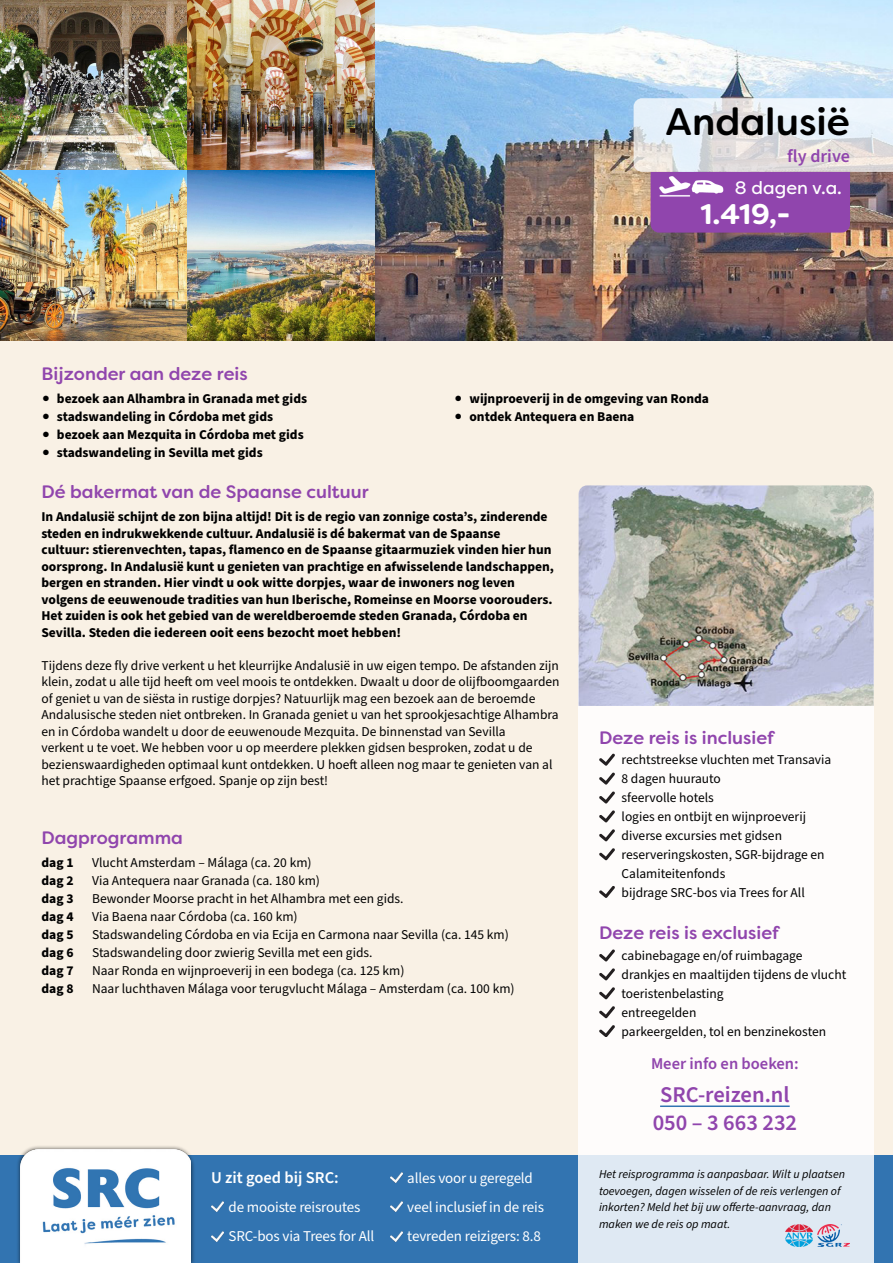
<style>
.page{position:relative;width:893px;height:1263px;background:#fff}
.page>*{position:absolute;margin:0;border:0;box-sizing:border-box;transform-origin:0 0}
.t1{font:500 38.25px "Filson Soft";color:#000}
.t2{font:700 28.5px "Filson Soft";color:#fff}
.t3{font:600 22.5px "Source Sans Pro";color:#9045ad}
.t4{font:22.5px "Filson Soft";color:#000}
.t5{font:500 18px "Filson Soft";color:#9045ad}
.t6{font:18px "Filson Soft";color:#fff}
.t7{font:600 18px "Source Sans Pro";color:#9045ad}
.t8{font:600 16.5px "Source Sans Pro";color:#9045ad}
.t9{font:600 16.5px "Source Sans Pro";color:#fff}
.t10{font:15px "Source Sans Pro";letter-spacing:-.01em;color:#fff}
.t11{font:13.5px/16.5px "Source Sans Pro";color:#000}
.t12{font:700 13.5px/16.5px "Source Sans Pro";color:#000}
.t13{font:italic 12px/16.5px "Source Sans Pro";color:#000}
</style>
<div class="page">
<div style="left:0;top:296px;width:893px;height:912px;background:#f9f1e5"></div>
<div style="left:0;top:1155px;width:893px;height:108px;background:#3274b1"></div>
<div style="left:16px;top:1145px;width:179px;height:118px;background:#000;opacity:.7"></div>
<img style="left:21px;top:1149px;width:170px;height:114px">
<svg style="left:578px;top:655px;width:296px;height:608px;background:#f8f8f9"></svg>
<img style="left:0;top:0;width:893px;height:340px">
<img style="left:786px;top:1224px;width:27px;height:22px">
<img style="left:818px;top:1224px;width:32px;height:23px">
<svg style="left:390px;top:1231px;width:13px;height:10px"></svg>
<svg style="left:390px;top:1202px;width:13px;height:10px"></svg>
<svg style="left:390px;top:1173px;width:13px;height:10px"></svg>
<svg style="left:211px;top:1231px;width:13px;height:10px"></svg>
<svg style="left:211px;top:1202px;width:13px;height:10px"></svg>
<hr style="left:660px;top:1105px;width:130px;height:2px;background:#3274b1">
<svg style="left:599px;top:1025px;width:16px;height:12px"></svg>
<svg style="left:599px;top:1006px;width:16px;height:12px"></svg>
<svg style="left:599px;top:987px;width:16px;height:12px"></svg>
<svg style="left:599px;top:968px;width:16px;height:12px"></svg>
<svg style="left:599px;top:949px;width:16px;height:12px"></svg>
<svg style="left:599px;top:886px;width:16px;height:12px"></svg>
<svg style="left:599px;top:848px;width:16px;height:12px"></svg>
<svg style="left:599px;top:829px;width:16px;height:12px"></svg>
<svg style="left:599px;top:810px;width:16px;height:12px"></svg>
<svg style="left:599px;top:791px;width:16px;height:12px"></svg>
<svg style="left:599px;top:772px;width:16px;height:12px"></svg>
<svg style="left:599px;top:754px;width:16px;height:11px"></svg>
<img style="left:579px;top:485px;width:295px;height:221px">
<svg style="left:634px;top:98px;width:259px;height:135px;background:#c0a6c9"></svg>
<p class="t1" style="left:665px;top:97px;width:186px">Andalusië</p>
<p class="t7" style="left:787px;top:144px;width:64px">fly drive</p>
<p class="t6" style="left:735px;top:176px;width:109px">8 dagen v.a.</p>
<p class="t5" style="left:41px;top:362px;width:208px">Bijzonder aan deze reis</p>
<p class="t4" style="left:41px;top:381px;width:11px">•</p>
<p class="t4" style="left:41px;top:399px;width:11px">•</p>
<p class="t4" style="left:41px;top:417px;width:11px">•</p>
<p class="t4" style="left:41px;top:435px;width:11px">•</p>
<p class="t12" style="left:57px;top:390px;width:252px">bezoek aan Alhambra in Granada met gids</p>
<p class="t12" style="left:57px;top:408px;width:218px">stadswandeling in Córdoba met gids</p>
<p class="t12" style="left:57px;top:426px;width:248px">bezoek aan Mezquita in Córdoba met gids</p>
<p class="t12" style="left:57px;top:444px;width:207px">stadswandeling in Sevilla met gids</p>
<p class="t5" style="left:41px;top:480px;width:329px">Dé bakermat van de Spaanse cultuur</p>
<p class="t2" style="left:701px;top:196px;width:91px">1.419,-</p>
<p class="t4" style="left:454px;top:381px;width:11px">•</p>
<p class="t4" style="left:454px;top:399px;width:11px">•</p>
<p class="t12" style="left:469px;top:390px;width:241px">wijnproeverij in de omgeving van Ronda</p>
<p class="t12" style="left:469px;top:408px;width:166px">ontdek Antequera en Baena</p>
<p class="t12" style="left:41px;top:509px;width:514px">In Andalusië schijnt de zon bijna altijd! Dit is de regio van zonnige costa’s, zinderende steden en indrukwekkende cultuur. Andalusië is dé bakermat van de Spaanse<br>cultuur: stierenvechten, tapas, flamenco en de Spaanse gitaarmuziek vinden hier hun oorsprong. In Andalusië kunt u genieten van prachtige en afwisselende landschappen, bergen en stranden. Hier vindt u ook witte dorpjes, waar de inwoners nog leven volgens de eeuwenoude tradities van hun Iberische, Romeinse en Moorse voorouders.<br>Het zuiden is ook het gebied van de wereldberoemde steden Granada, Córdoba en Sevilla. Steden die iedereen ooit eens bezocht moet hebben!</p>
<p class="t11" style="left:41px;top:657px;width:520px">Tijdens deze fly drive verkent u het kleurrijke Andalusië in uw eigen tempo. De afstanden zijn klein, zodat u alle tijd heeft om veel moois te ontdekken. Dwaalt u door de olijfboomgaarden of geniet u van de siësta in rustige dorpjes? Natuurlijk mag een bezoek aan de beroemde Andalusische steden niet ontbreken. In Granada geniet u van het sprookjesachtige Alhambra en in Córdoba wandelt u door de eeuwenoude Mezquita. De binnenstad van Sevilla<br>verkent u te voet. We hebben voor u op meerdere plekken gidsen besproken, zodat u de bezienswaardigheden optimaal kunt ontdekken. U hoeft alleen nog maar te genieten van al het prachtige Spaanse erfgoed. Spanje op zijn best!</p>
<p class="t5" style="left:41px;top:825px;width:143px">Dagprogramma</p>
<p class="t12" style="left:41px;top:854px;width:34px">dag 1</p>
<p class="t12" style="left:41px;top:872px;width:34px">dag 2</p>
<p class="t12" style="left:41px;top:890px;width:34px">dag 3</p>
<p class="t12" style="left:41px;top:908px;width:34px">dag 4</p>
<p class="t12" style="left:41px;top:926px;width:34px">dag 5</p>
<p class="t12" style="left:41px;top:944px;width:34px">dag 6</p>
<p class="t12" style="left:41px;top:962px;width:34px">dag 7</p>
<p class="t12" style="left:41px;top:980px;width:34px">dag 8</p>
<p class="t11" style="left:92px;top:854px;width:221px">Vlucht Amsterdam – Málaga (ca. 20 km)</p>
<p class="t11" style="left:92px;top:872px;width:229px">Via Antequera naar Granada (ca. 180 km)</p>
<p class="t11" style="left:92px;top:890px;width:313px">Bewonder Moorse pracht in het Alhambra met een gids.</p>
<p class="t11" style="left:92px;top:908px;width:207px">Via Baena naar Córdoba (ca. 160 km)</p>
<p class="t11" style="left:92px;top:926px;width:418px">Stadswandeling Córdoba en via Ecija en Carmona naar Sevilla (ca. 145 km)</p>
<p class="t11" style="left:92px;top:944px;width:282px">Stadswandeling door zwierig Sevilla met een gids.</p>
<p class="t11" style="left:92px;top:962px;width:314px">Naar Ronda en wijnproeverij in een bodega (ca. 125 km)</p>
<p class="t11" style="left:92px;top:980px;width:424px">Naar luchthaven Málaga voor terugvlucht Málaga – Amsterdam (ca. 100 km)</p>
<p class="t9" style="left:211px;top:1166px;width:129px">U zit goed bij SRC:</p>
<p class="t10" style="left:407px;top:1168px;width:127px">alles voor u geregeld</p>
<p class="t10" style="left:229px;top:1197px;width:133px">de mooiste reisroutes</p>
<p class="t10" style="left:407px;top:1197px;width:138px">veel inclusief in de reis</p>
<p class="t10" style="left:229px;top:1226px;width:147px">SRC-bos via Trees for All</p>
<p class="t10" style="left:407px;top:1226px;width:135px">tevreden reizigers: 8.8</p>
<p class="t5" style="left:599px;top:726px;width:177px">Deze reis is inclusief</p>
<p class="t11" style="left:622px;top:752px;width:211px">rechtstreekse vluchten met Transavia</p>
<p class="t11" style="left:622px;top:771px;width:101px">8 dagen huurauto</p>
<p class="t11" style="left:622px;top:790px;width:94px">sfeervolle hotels</p>
<p class="t11" style="left:622px;top:809px;width:186px">logies en ontbijt en wijnproeverij</p>
<p class="t11" style="left:622px;top:828px;width:162px">diverse excursies met gidsen</p>
<p class="t11" style="left:622px;top:847px;width:205px">reserveringskosten, SGR-bijdrage en</p>
<p class="t11" style="left:622px;top:866px;width:105px">Calamiteitenfonds</p>
<p class="t11" style="left:622px;top:885px;width:185px">bijdrage SRC-bos via Trees for All</p>
<p class="t5" style="left:599px;top:921px;width:182px">Deze reis is exclusief</p>
<p class="t11" style="left:622px;top:948px;width:182px">cabinebagage en/of ruimbagage</p>
<p class="t11" style="left:622px;top:966px;width:226px;line-height:18.9px">drankjes en maaltijden tijdens de vlucht toeristenbelasting</p>
<p class="t11" style="left:622px;top:1005px;width:76px">entreegelden</p>
<p class="t11" style="left:622px;top:1024px;width:206px">parkeergelden, tol en benzinekosten</p>
<p class="t8" style="left:651px;top:1052px;width:149px">Meer info en boeken:</p>
<p class="t3" style="left:660px;top:1079px;width:131px">SRC-reizen.nl</p>
<p class="t3" style="left:653px;top:1108px;width:146px">050 – 3 663 232</p>
<p class="t13" style="left:599px;top:1166px;width:248px">Het reisprogramma is aanpasbaar. Wilt u plaatsen toevoegen, dagen wisselen of de reis verlengen of inkorten? Meld het bij uw offerte-aanvraag, dan maken we de reis op maat.</p>
</div>
